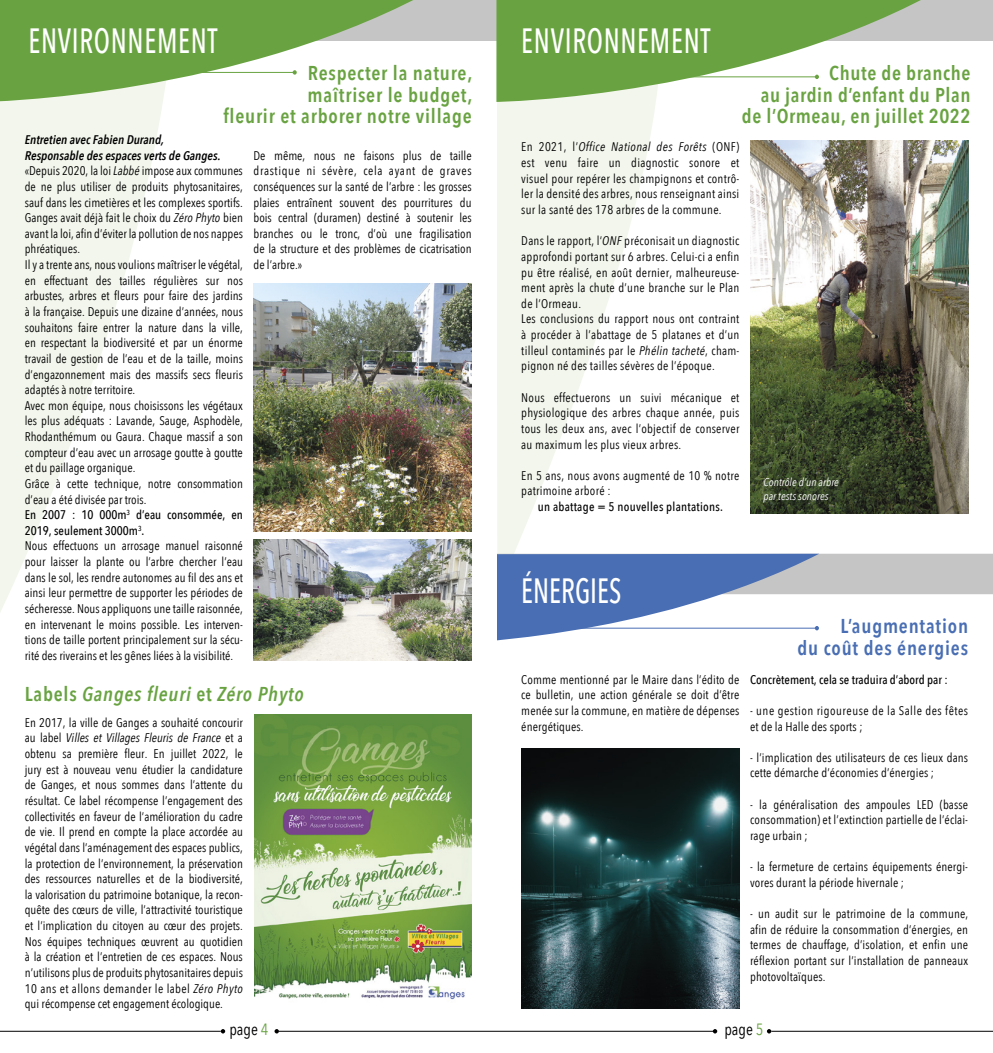
<style>
.page{position:relative;width:993px;height:1053px;background:#fff}
.page>*{position:absolute;margin:0;border:0;box-sizing:border-box;transform-origin:0 0}
.t1{font:500 35px "Avenir Next Condensed";letter-spacing:.025em;color:#fff;scale:.8 1}
.t2{font:500 35px "Avenir Next Condensed";color:#fff;scale:.8 1}
.t3{font:600 20px/21.2px "Avenir Next Condensed";letter-spacing:.04em;color:#69a341;text-align:right}
.t4{font:600 20px/21.2px "Avenir Next Condensed";letter-spacing:.04em;color:#496eb3;text-align:right}
.t5{font:italic 600 20px "Avenir Next Condensed";letter-spacing:.04em;color:#69a341}
.t6{font:16.25px "Avenir Next Condensed";color:#000}
.t7{font:12.5px/15.6px "Avenir Next Condensed";color:#000;text-align:justify}
.t8{font:12.5px/15.6px "Avenir Next Condensed";letter-spacing:.02em;color:#000}
.t9{font:12.5px/15.6px "Avenir Next Condensed";letter-spacing:.04em;color:#000}
.t10{font:500 12.5px "Avenir Next Condensed";color:#000}
.t11{font:500 12.5px "Avenir Next Condensed";letter-spacing:.02em;color:#000}
.t12{font:italic 11.25px/13.8px "Avenir Next Condensed";color:#fff}
.s1{font-weight:600;font-style:italic}
.s2{font-style:italic}
.s3{font-weight:500}
.s4{font-style:normal}
.s5{color:#69a341}
</style>
<div class="page">
<svg style="left:497px;top:102px;width:159px;height:451px;fill:#f2f6ec"></svg>
<svg style="left:497px;top:553px;width:495px;height:88px"></svg>
<svg style="left:0;top:102px;width:163px;height:510px;fill:#f2f6ec"></svg>
<div style="left:0;top:0;width:992px;height:41px;background:#c5c5c5"></div>
<svg style="left:0;top:0;width:413px;height:102px;fill:#69a341"></svg>
<svg style="left:496px;top:0;width:425px;height:102px;fill:#69a341"></svg>
<svg style="left:766px;top:1029px;width:5px;height:4px"></svg>
<hr style="left:771px;top:1030px;width:221px;height:1px;background:#000">
<svg style="left:221px;top:1029px;width:4px;height:4px"></svg>
<hr style="left:0;top:1030px;width:221px;height:1px;background:#000">
<svg style="left:274px;top:1029px;width:5px;height:4px"></svg>
<hr style="left:279px;top:1030px;width:436px;height:1px;background:#000">
<svg style="left:712px;top:1029px;width:5px;height:4px"></svg>
<img style="left:253px;top:284px;width:218px;height:247px">
<img style="left:253px;top:539px;width:218px;height:121px">
<img style="left:254px;top:714px;width:217px;height:286px">
<img style="left:521px;top:748px;width:218px;height:260px">
<img style="left:750px;top:140px;width:217px;height:373px">
<h1 class="t1" style="left:28px;top:19px;width:238px">ENVIRONNEMENT</h1>
<h2 class="t3" style="left:223px;top:62px;width:250px">Respecter la nature,<br>maîtriser le budget,<br>fleurir et arborer notre village</h2>
<p class="t7" style="left:25px;top:131px;width:219px;text-align:left"><span class="s1">Entretien avec Fabien Durand,<br>Responsable des espaces verts de Ganges. </span>«Depuis 2020, la loi <span class="s2">Labbé</span> impose aux communes de ne plus utiliser de produits phytosanitaires, sauf dans les cimetières et les complexes sportifs.<br>Ganges avait déjà fait le choix du <span class="s2">Zéro Phyto</span> bien avant la loi, afin d’éviter la pollution de nos nappes phréatiques.<br>Il y a trente ans, nous voulions maîtriser le végétal, en effectuant des tailles régulières sur nos arbustes, arbres et fleurs pour faire des jardins à la française. Depuis une dizaine d’années, nous souhaitons faire entrer la nature dans la ville, en respectant la biodiversité et par un énorme travail de gestion de l’eau et de la taille, moins d’engazonnement mais des massifs secs fleuris adaptés à notre territoire.<br>Avec mon équipe, nous choisissons les végétaux les plus adéquats : Lavande, Sauge, Asphodèle, Rhodanthémum ou Gaura. Chaque massif a son compteur d’eau avec un arrosage goutte à goutte et du paillage organique.<br>Grâce à cette technique, notre consommation d’eau a été divisée par trois.<br><span class="s3">En 2007 : 10 000m</span><sup>3</sup> <span class="s3">d’eau consommée, en 2019, seulement 3000m</span><sup>3</sup><span class="s3">.<br></span>Nous effectuons un arrosage manuel raisonné pour laisser la plante ou l’arbre chercher l’eau dans le sol, les rendre autonomes au fil des ans et ainsi leur permettre de supporter les périodes de sécheresse. Nous appliquons une taille raisonnée, en intervenant le moins possible. Les interven&shy;tions de taille portent principalement sur la sécu&shy;rité des riverains et les gênes liées à la visibilité.</p>
<p class="t7" style="left:253px;top:147px;width:219px">De même, nous ne faisons plus de taille drastique ni sévère, cela ayant de graves conséquences sur la santé de l’arbre : les grosses plaies entraînent souvent des pourritures du bois central (duramen) destiné à soutenir les branches ou le tronc, d’où une fragilisation de la structure et des problèmes de cicatrisation de l’arbre.»</p>
<h2 class="t5" style="left:25px;top:682px;width:280px"><span class="s4">Labels</span> Ganges fleuri <span class="s4">et</span> Zéro Phyto</h2>
<p class="t7" style="left:25px;top:714px;width:219px">En 2017, la ville de Ganges a souhaité concourir au label <span class="s2">Villes et Villages Fleuris de France</span> et a obtenu sa première fleur. En juillet 2022, le jury est à nouveau venu étudier la candidature de Ganges, et nous sommes dans l’attente du résultat. Ce label récompense l’engagement des collectivités en faveur de l’amélioration du cadre de vie. Il prend en compte la place accordée au végétal dans l’aménagement des espaces publics, la protection de l’environnement, la préservation des ressources naturelles et de la biodiversité, la valorisation du patrimoine botanique, la recon&shy;quête des cœurs de ville, l’attractivité touristique et l’implication du citoyen au cœur des projets.<br>Nos équipes techniques œuvrent au quotidien à la création et l’entretien de ces espaces. Nous n’utilisons plus de produits phytosanitaires depuis 10 ans et allons demander le label <span class="s2">Zéro Phyto </span>qui récompense cet engagement écologique.</p>
<h1 class="t1" style="left:521px;top:19px;width:238px">ENVIRONNEMENT</h1>
<h2 class="t3" style="left:741px;top:62px;width:230px">Chute de branche<br>au jardin d’enfant du Plan de l’Ormeau, en juillet 2022</h2>
<p class="t7" style="left:521px;top:139px;width:219px">En 2021, l’<span class="s2">Office National des Forêts</span> (ONF) est venu faire un diagnostic sonore et visuel pour repérer les champignons et contrô&shy;ler la densité des arbres, nous renseignant ainsi sur la santé des 178 arbres de la commune.</p>
<p class="t8" style="left:521px;top:232px;width:219px">Dans le rapport, l‘<span class="s2">ONF</span> préconisait un diagnostic approfondi portant sur 6 arbres. Celui-ci a enfin pu être réalisé, en août dernier, malheureuse&shy;ment après la chute d’une branche sur le Plan de l’Ormeau.<br>Les conclusions du rapport nous ont contraint à procéder à l’abattage de 5 platanes et d’un tilleul contaminés par le <span class="s2">Phélin tacheté</span>, cham&shy;pignon né des tailles sévères de l’époque.</p>
<p class="t7" style="left:521px;top:389px;width:219px">Nous effectuerons un suivi mécanique et physiologique des arbres chaque année, puis tous les deux ans, avec l’objectif de conserver au maximum les plus vieux arbres.</p>
<p class="t8" style="left:521px;top:467px;width:219px">En 5 ans, nous avons augmenté de 10 % notre patrimoine arboré :</p>
<p class="t11" style="left:537px;top:499px;width:186px">un abattage = 5 nouvelles plantations.</p>
<h1 class="t2" style="left:521px;top:569px;width:126px">ÉNERGIES</h1>
<p class="t12" style="left:763px;top:475px;width:77px">Contrôle d’un arbre par tests sonores</p>
<h2 class="t4" style="left:797px;top:615px;width:172px">L’augmentation<br>du coût des énergies</h2>
<p class="t7" style="left:521px;top:670px;width:219px">Comme mentionné par le Maire dans l’édito de ce bulletin, une action générale se doit d’être menée sur la commune, en matière de dépenses énergétiques.</p>
<p class="t10" style="left:749px;top:671px;width:199px">Concrètement, cela se traduira d’abord par :</p>
<p class="t9" style="left:749px;top:702px;width:219px">- une gestion rigoureuse de la Salle des fêtes et de la Halle des sports ;</p>
<p class="t7" style="left:749px;top:749px;width:219px">- l’implication des utilisateurs de ces lieux dans cette démarche d’économies d’énergies ;</p>
<p class="t7" style="left:749px;top:795px;width:219px">- la généralisation des ampoules LED (basse consommation) et l’extinction partielle de l’éclai&shy;rage urbain ;</p>
<p class="t7" style="left:749px;top:858px;width:219px">- la fermeture de certains équipements énergi&shy;vores durant la période hivernale ;</p>
<p class="t7" style="left:749px;top:905px;width:219px">- un audit sur le patrimoine de la commune, afin de réduire la consommation d’énergies, en termes de chauffage, d’isolation, et enfin une réflexion portant sur l’installation de panneaux photovoltaïques.</p>
<h3 class="t6" style="left:229px;top:1015px;width:41px">page <span class="s5">4</span></h3>
<h3 class="t6" style="left:724px;top:1015px;width:41px">page <span class="s5">5</span></h3>
</div>
